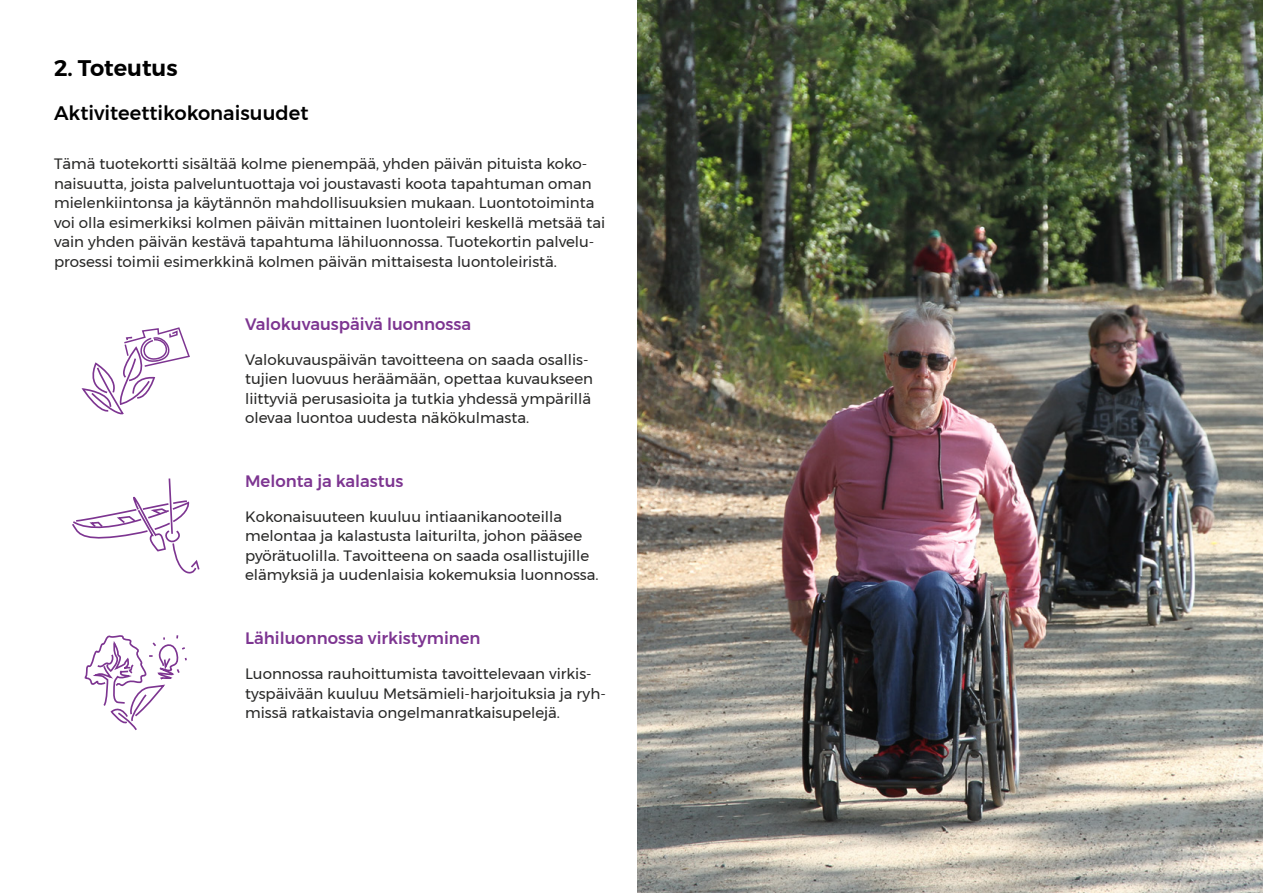
<style>
.page{position:relative;width:1263px;height:893px;background:#fff}
.page>*{position:absolute;margin:0;border:0;box-sizing:border-box;transform-origin:0 0}
.t1{font:600 22.5px "Montserrat";color:#000}
.t2{font:500 19.5px "Montserrat";color:#000}
.H3kuviovasen{font:500 16.5px "Montserrat";color:#7d3591}
.t3{font:15px/19.5px "Montserrat";color:#282827}
</style>
<div class="page">
<img style="left:638px;top:0;width:625px;height:893px">
<svg style="left:82px;top:327px;width:108px;height:88px"></svg>
<svg style="left:72px;top:478px;width:128px;height:96px"></svg>
<svg style="left:84px;top:635px;width:103px;height:96px"></svg>
<h1 class="t1" style="left:54px;top:50px;width:125px">2. Toteutus</h1>
<h2 class="t2" style="left:54px;top:98px;width:256px">Aktiviteettikokonaisuudet</h2>
<p class="t3" style="left:54px;top:154px;width:553px">Tämä tuotekortti sisältää kolme pienempää, yhden päivän pituista koko&shy;naisuutta, joista palveluntuottaja voi joustavasti koota tapahtuman oman mielenkiintonsa ja käytännön mahdollisuuksien mukaan. Luontotoiminta voi olla esimerkiksi kolmen päivän mittainen luontoleiri keskellä metsää tai vain yhden päivän kestävä tapahtuma lähiluonnossa. Tuotekortin palvelu&shy;prosessi toimii esimerkkinä kolmen päivän mittaisesta luontoleiristä.</p>
<h3 class="H3kuviovasen" style="left:245px;top:311px;width:228px">Valokuvauspäivä luonnossa</h3>
<p class="t3" style="left:245px;top:349px;width:349px">Valokuvauspäivän tavoitteena on saada osallis&shy;tujien luovuus heräämään, opettaa kuvaukseen liittyviä perusasioita ja tutkia yhdessä ympärillä olevaa luontoa uudesta näkökulmasta.</p>
<h3 class="H3kuviovasen" style="left:245px;top:468px;width:160px">Melonta ja kalastus</h3>
<p class="t3" style="left:245px;top:506px;width:355px">Kokonaisuuteen kuuluu intiaanikanooteilla melontaa ja kalastusta laiturilta, johon pääsee pyörätuolilla. Tavoitteena on saada osallistujille elämyksiä ja uudenlaisia kokemuksia luonnossa.</p>
<h3 class="H3kuviovasen" style="left:245px;top:625px;width:237px">Lähiluonnossa virkistyminen</h3>
<p class="t3" style="left:245px;top:664px;width:362px">Luonnossa rauhoittumista tavoittelevaan virkis&shy;tyspäivään kuuluu Metsämieli-harjoituksia ja ryh&shy;missä ratkaistavia ongelmanratkaisupelejä.</p>
</div>
